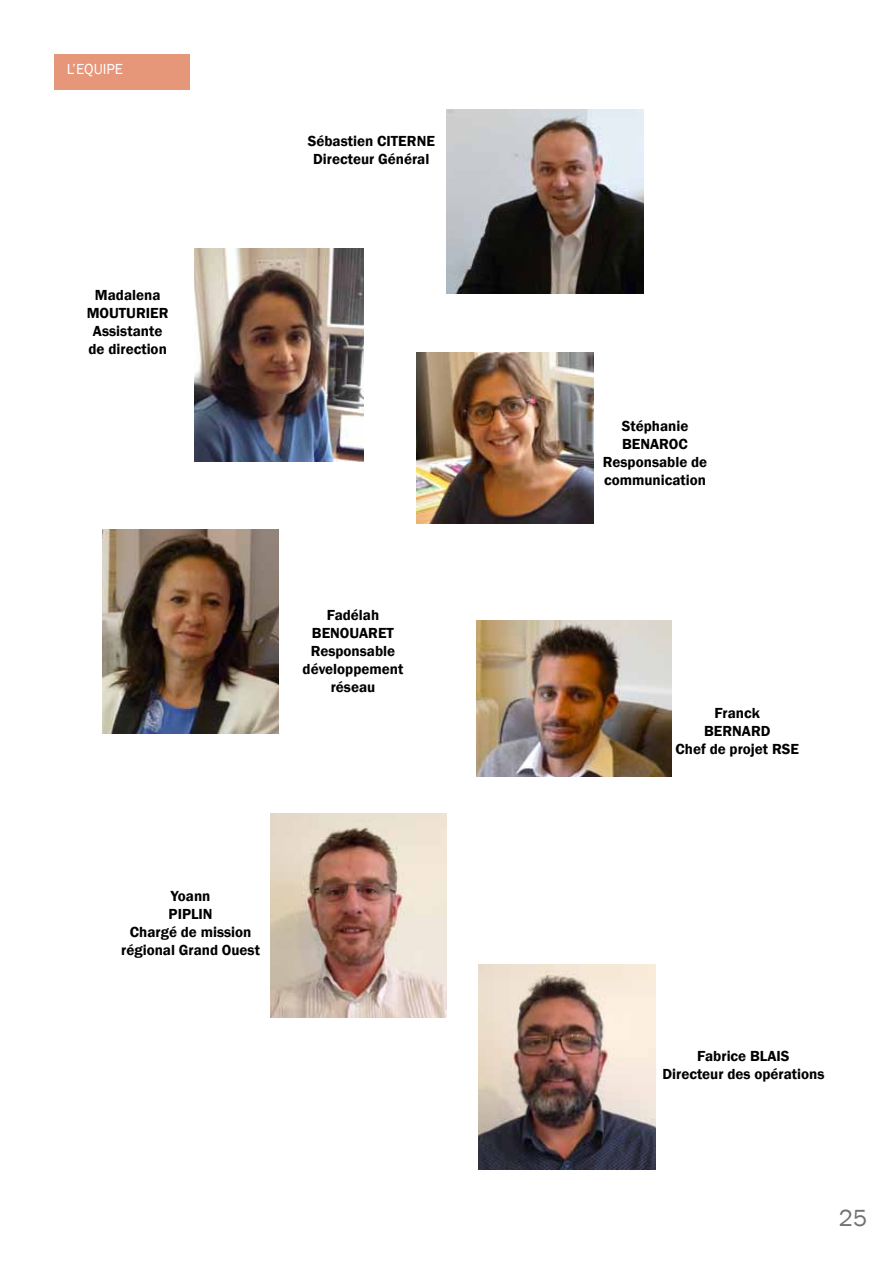
<style>
.page{position:relative;width:893px;height:1263px;background:#fff}
.page>*{position:absolute;margin:0;border:0;box-sizing:border-box;transform-origin:0 0}
.t1{font:24px "Franklin Gothic";color:#707173}
.t2{font:600 15px/18px "Franklin Gothic";color:#000;text-align:center}
.t3{font:15px "Franklin Gothic";color:#fff}
</style>
<div class="page">
<img style="left:446px;top:109px;width:197px;height:184px">
<img style="left:102px;top:529px;width:177px;height:205px">
<img style="left:476px;top:621px;width:195px;height:156px">
<img style="left:417px;top:353px;width:176px;height:170px">
<img style="left:195px;top:249px;width:168px;height:212px">
<div style="left:54px;top:54px;width:136px;height:35px;background:#e69679"></div>
<img style="left:479px;top:964px;width:176px;height:205px">
<img style="left:270px;top:813px;width:176px;height:205px">
<p class="t3" style="left:67px;top:60px;width:58px">L’EQUIPE</p>
<p class="t2" style="left:87px;top:286px;width:83px">Madalena<br>MOUTURIER<br>Assistante de direction</p>
<p class="t2" style="left:308px;top:132px;width:129px">Sébastien CITERNE<br>Directeur Général</p>
<p class="t2" style="left:303px;top:606px;width:102px">Fadélah<br>BENOUARET<br>Responsable développement réseau</p>
<p class="t2" style="left:121px;top:887px;width:140px">Yoann<br>PIPLIN<br>Chargé de mission régional Grand Ouest</p>
<p class="t2" style="left:603px;top:417px;width:106px">Stéphanie<br>BENAROC<br>Responsable de communication</p>
<p class="t2" style="left:675px;top:704px;width:125px">Franck<br>BERNARD<br>Chef de projet RSE</p>
<p class="t2" style="left:662px;top:1047px;width:163px">Fabrice BLAIS<br>Directeur des opérations</p>
<h1 class="t1" style="left:839px;top:1203px;width:30px">25</h1>
</div>
